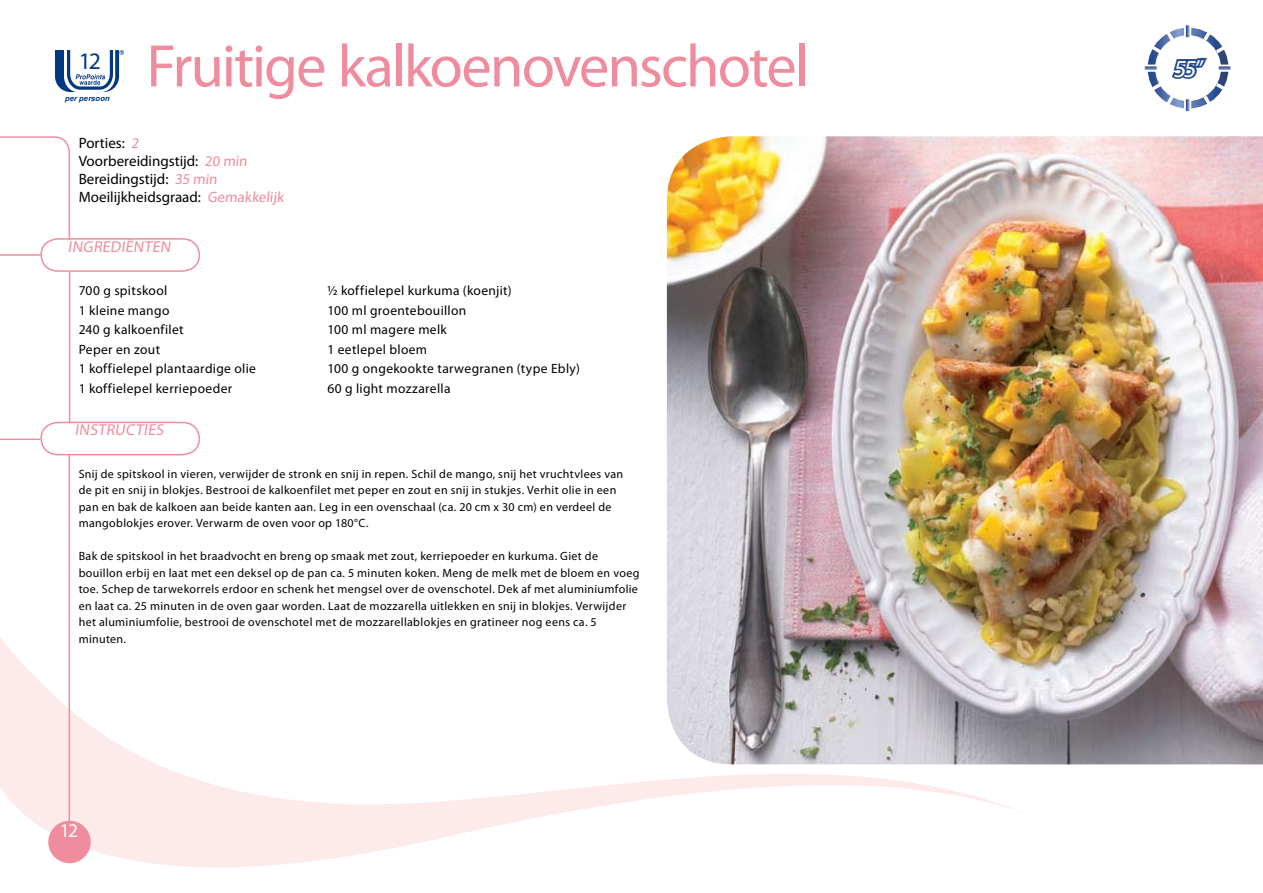
<style>
.page{position:relative;width:1263px;height:893px;background:#fff}
.page>*{position:absolute;margin:0;border:0;box-sizing:border-box;transform-origin:0 0}
.t1{font:60.6px "Myriad Pro";letter-spacing:-.03em;color:#ef8d9e}
.t2{font:24.3px "Myriad Pro";color:#fff}
.t3{font:23.7px "Myriad Pro";color:#003882}
.t4{font:19.5px "Myriad Pro";color:#fff}
.t5{font:15.9px "Myriad Pro";color:#ef8d9e}
.t6{font:15px/18px "Myriad Pro";color:#000}
.t7{font:13.5px/19.5px "Myriad Pro";letter-spacing:.025em;color:#000}
.t8{font:12px/16.5px "Myriad Pro";letter-spacing:.03em;color:#000}
.t9{font:italic 700 7.5px "Helvetica";letter-spacing:.025em;color:#003882}
.s1{color:#ef8d9e}
</style>
<div class="page">
<svg style="left:0;top:619px;width:1028px;height:248px"></svg>
<div style="left:48px;top:821px;width:43px;height:42px;background:#ef8d9e;border-radius:50%"></div>
<svg style="left:55px;top:50px;width:69px;height:42px"></svg>
<svg style="left:1144px;top:25px;width:87px;height:87px"></svg>
<svg style="left:40px;top:421px;width:161px;height:35px"></svg>
<hr style="left:0;top:439px;width:40px;height:1px;background:#ef8d9e">
<hr style="left:69px;top:272px;width:1px;height:151px;background:#ef8d9e">
<hr style="left:69px;top:454px;width:1px;height:369px;background:#ef8d9e">
<svg style="left:0;top:136px;width:201px;height:137px"></svg>
<img style="left:667px;top:136px;width:596px;height:628px">
<h1 class="t1" style="left:147px;top:29px;width:664px">Fruitige kalkoenovenschotel</h1>
<h3 class="t3" style="left:79px;top:46px;width:23px">12</h3>
<h2 class="t2" style="left:1173px;top:54px;width:35px">55’’</h2>
<p class="t9" style="left:65px;top:92px;width:46px">per persoon</p>
<p class="t6" style="left:79px;top:133px;width:208px">Porties: <span class="s1">2<br></span>Voorbereidingstijd: <span class="s1">20 min<br></span>Bereidingstijd: <span class="s1">35 min<br></span>Moeilijkheidsgraad: <span class="s1">Gemakkelijk</span></p>
<h3 class="t5" style="left:68px;top:236px;width:25px">Ingredi</h3>
<h3 class="t5" style="left:125px;top:236px;width:50px">ënten</h3>
<p class="t7" style="left:79px;top:281px;width:179px">700 g spitskool<br>1 kleine mango<br>240 g kalkoenfilet<br>Peper en zout<br>1 koffielepel plantaardige olie<br>1 koffielepel kerriepoeder</p>
<h3 class="t5" style="left:75px;top:420px;width:77px">Instructies</h3>
<p class="t7" style="left:327px;top:281px;width:254px">½ koffielepel kurkuma (koenjit)<br>100 ml groentebouillon<br>100 ml magere melk<br>1 eetlepel bloem<br>100 g ongekookte tarwegranen (type Ebly)<br>60 g light mozzarella</p>
<p class="t8" style="left:79px;top:465px;width:546px">Snij de spitskool in vieren, verwijder de stronk en snij in repen. Schil de mango, snij het vruchtvlees van de pit en snij in blokjes. Bestrooi de kalkoenfilet met peper en zout en snij in stukjes. Verhit olie in een pan en bak de kalkoen aan beide kanten aan. Leg in een ovenschaal (ca. 20 cm x 30 cm) en verdeel de mangoblokjes erover. Verwarm de oven voor op 180°C.</p>
<p class="t8" style="left:79px;top:548px;width:562px">Bak de spitskool in het braadvocht en breng op smaak met zout, kerriepoeder en kurkuma. Giet de bouillon erbij en laat met een deksel op de pan ca. 5 minuten koken. Meng de melk met de bloem en voeg toe. Schep de tarwekorrels erdoor en schenk het mengsel over de ovenschotel. Dek af met aluminiumfolie en laat ca. 25 minuten in de oven gaar worden. Laat de mozzarella uitlekken en snij in blokjes. Verwijder het aluminiumfolie, bestrooi de ovenschotel met de mozzarellablokjes en gratineer nog eens ca. 5 minuten.</p>
<h3 class="t4" style="left:60px;top:819px;width:20px">12</h3>
</div>
